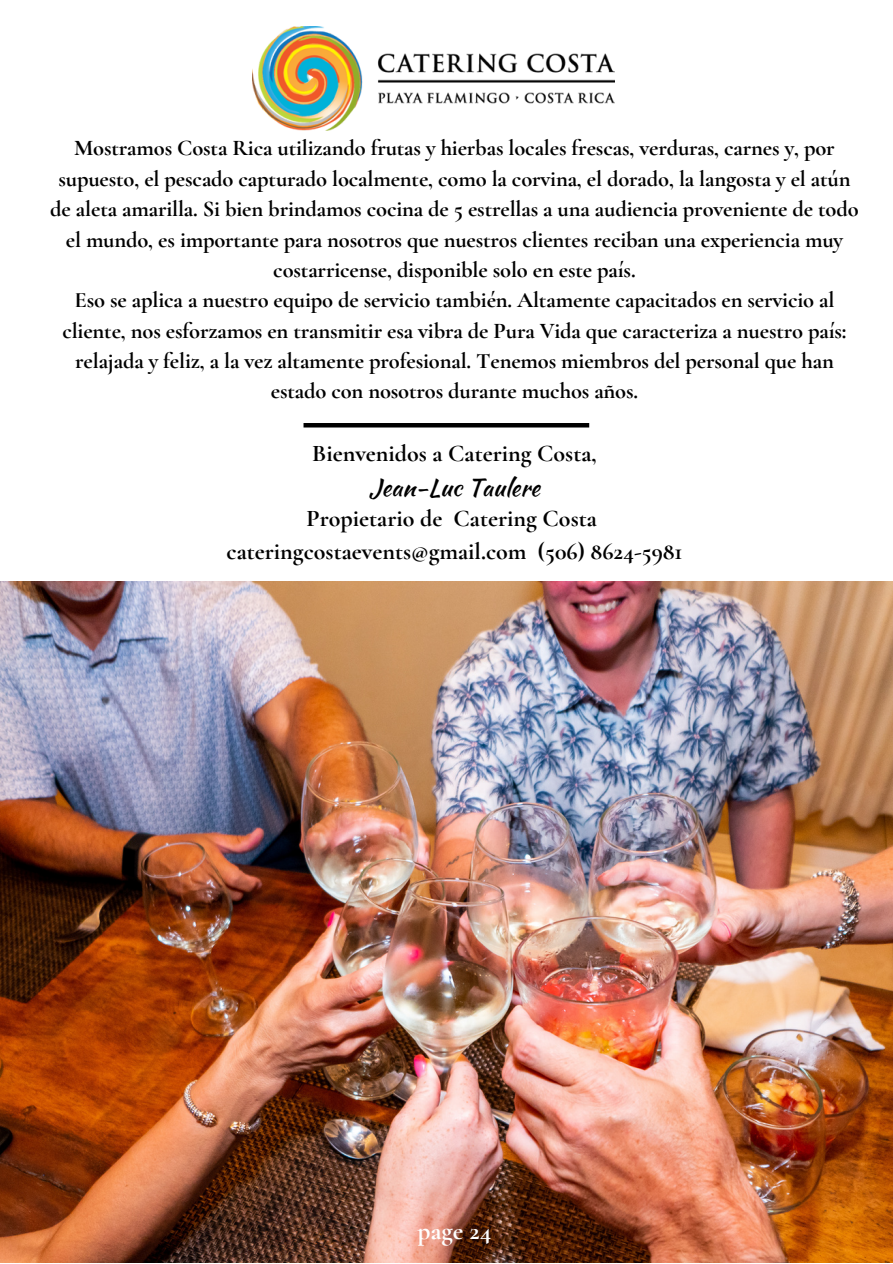
<style>
.page{position:relative;width:893px;height:1264px;background:#fff}
.page>*{position:absolute;margin:0;border:0;box-sizing:border-box;transform-origin:0 0}
.t1{font:700 25.5px "Cormorant Garamond";color:#fff}
.t2{font:700 24px "Cormorant Garamond";color:#000}
.t3{font:24px "Kaushan Script";color:#000}
.t4{font:700 22.5px/30.3px "Cormorant Garamond";letter-spacing:-.005em;color:#000;text-align:center}
</style>
<div class="page">
<img style="left:0;top:581px;width:892px;height:681px">
<img style="left:252px;top:27px;width:362px;height:103px">
<hr style="left:303px;top:423px;width:286px;height:4px;background:#000">
<p class="t4" style="left:50px;top:133px;width:809px">Mostramos Costa Rica utilizando frutas y hierbas locales frescas, verduras, carnes y, por supuesto, el pescado capturado localmente, como la corvina, el dorado, la langosta y el atún de aleta amarilla. Si bien brindamos cocina de 5 estrellas a una audiencia proveniente de todo el mundo, es importante para nosotros que nuestros clientes reciban una experiencia muy costarricense, disponible solo en este país.</p>
<p class="t4" style="left:62px;top:285px;width:785px">Eso se aplica a nuestro equipo de servicio también. Altamente capacitados en servicio al cliente, nos esforzamos en transmitir esa vibra de Pura Vida que caracteriza a nuestro país: relajada y feliz, a la vez altamente profesional. Tenemos miembros del personal que han estado con nosotros durante muchos años.</p>
<p class="t2" style="left:312px;top:439px;width:286px">Bienvenidos a Catering Costa,</p>
<p class="t3" style="left:369px;top:470px;width:172px">Jean-Luc Taulere</p>
<p class="t2" style="left:306px;top:504px;width:292px">Propietario de Catering Costa</p>
<p class="t2" style="left:226px;top:536px;width:457px">cateringcostaevents@gmail.com (506) 8624-5981</p>
<p class="t1" style="left:417px;top:1215px;width:75px">page 24</p>
</div>
